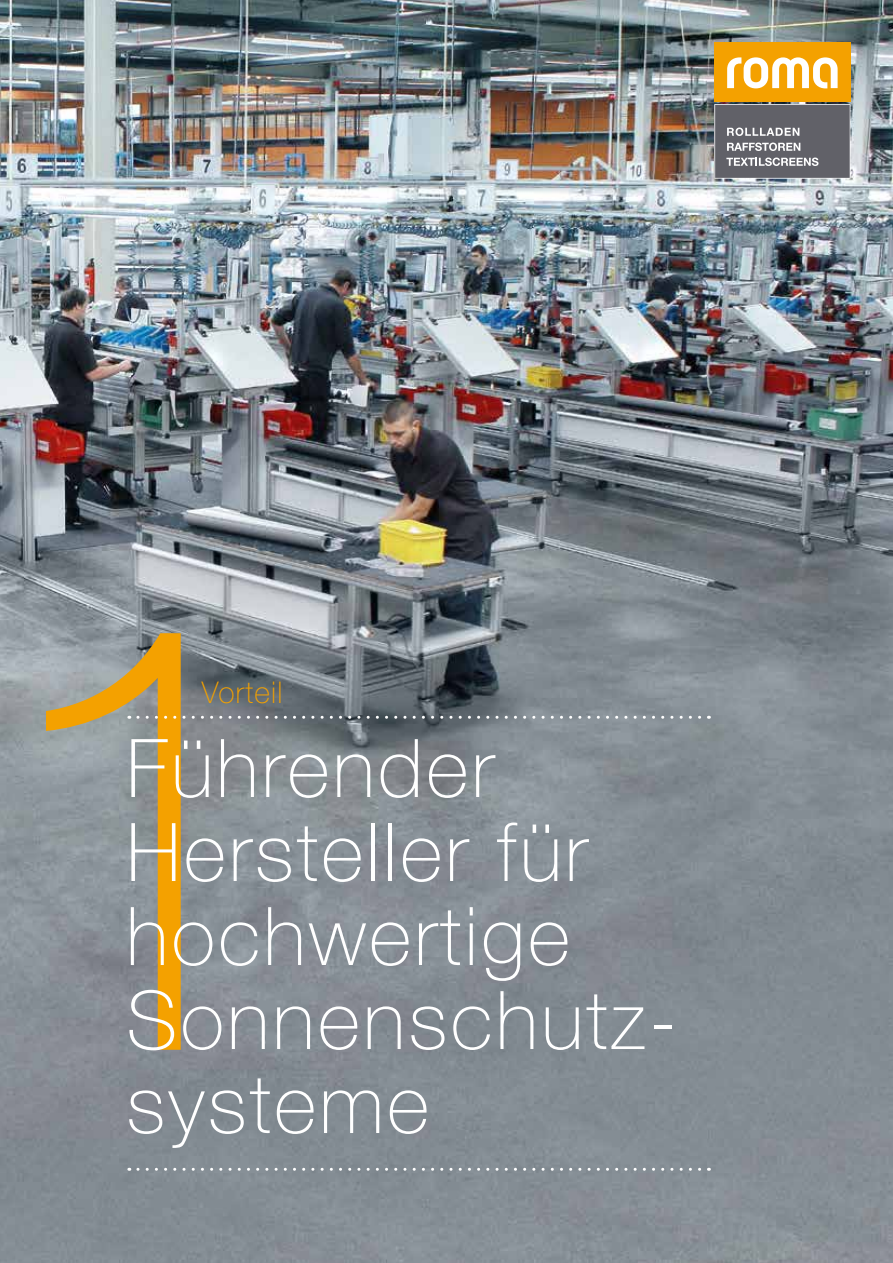
<style>
.page{position:relative;width:893px;height:1263px;background:#fff}
.page>*{position:absolute;margin:0;border:0;box-sizing:border-box;transform-origin:0 0}
.t1{font:100 603.6px "Helvetica Neue LT Std";color:#f4a100}
.t2{font:100 81px/84px "Helvetica Neue LT Std";letter-spacing:.04em;color:#fff}
.t3{font:100 30px "Helvetica Neue LT Std";letter-spacing:.04em;color:#f4a100}
</style>
<div class="page">
<img style="left:0;top:0;width:893px;height:1263px">
<div style="left:714px;top:43px;width:136px;height:59px;background:#f4a100"></div>
<svg style="left:727px;top:57px;width:111px;height:31px"></svg>
<svg style="left:714px;top:104px;width:136px;height:75px;background:#74747a"></svg>
<svg style="left:138px;top:1168px;width:571px;height:3px;background:#a1a8ad"></svg>
<svg style="left:138px;top:716px;width:571px;height:3px;background:#93999e"></svg>
<h1 class="t1" style="left:-19px;top:490px;width:337px">1</h1>
<p class="t3" style="left:202px;top:675px;width:82px">Vorteil</p>
<p class="t2" style="left:126px;top:726px;width:541px">Führender<br>Hersteller für hochwertige<br>Sonnenschutz&shy;systeme</p>
</div>
